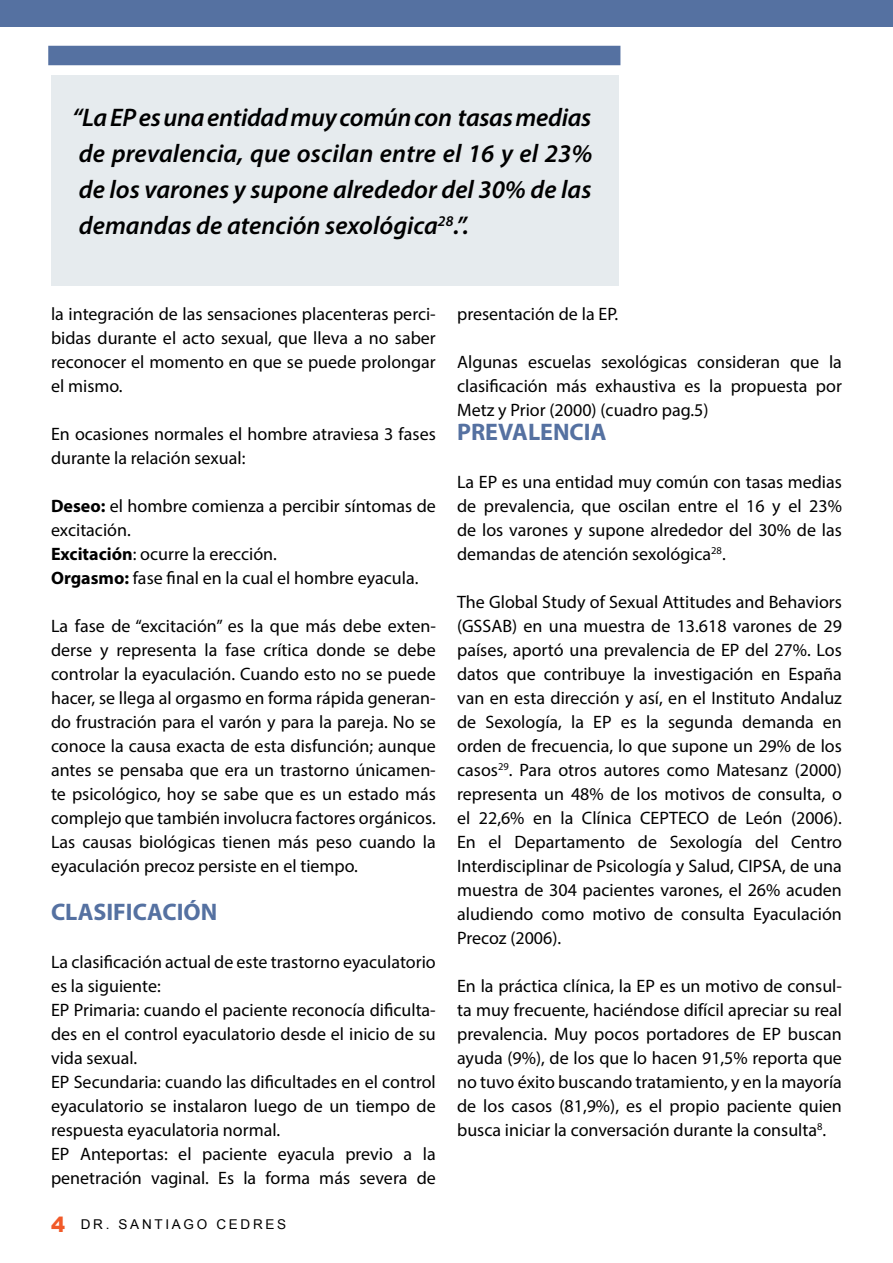
<style>
.page{position:relative;width:893px;height:1263px;background:#fff}
.page>*{position:absolute;margin:0;border:0;box-sizing:border-box;transform-origin:0 0}
.t1{font:italic 600 25.5px/36px "Myriad Pro";color:#000;text-align:justify}
.t2{font:700 24px "Myriad Pro";color:#5571a1}
.t3{font:18px/24px "Myriad Pro";color:#000;text-align:justify}
.t4{font:13.5px "Arial";letter-spacing:.2em;color:#000}
.s1{font-weight:700}
.s2{font-weight:900;font-size:21px;color:#f15a29}
</style>
<div class="page">
<div style="left:0;top:0;width:893px;height:27px;background:#5571a1"></div>
<div style="left:51px;top:75px;width:568px;height:211px;background:#e6ebee"></div>
<div style="left:48px;top:46px;width:572px;height:19px;background:#5571a1"></div>
<h1 class="t1" style="left:72px;top:99px;width:522px">“La EP es una entidad muy común con tasas medias de prevalencia, que oscilan entre el 16 y el 23% de los varones y supone alrededor del 30% de las demandas de atención sexológica<sup>28</sup>.”.</h1>
<p class="t3" style="left:51px;top:301px;width:386px">la integración de las sensaciones placenteras perci&shy;bidas durante el acto sexual, que lleva a no saber reconocer el momento en que se puede prolongar el mismo.</p>
<p class="t3" style="left:51px;top:421px;width:386px">En ocasiones normales el hombre atraviesa 3 fases durante la relación sexual:</p>
<p class="t3" style="left:51px;top:493px;width:386px;text-align:left"><span class="s1">Deseo:</span> el hombre comienza a percibir síntomas de excitación.<br><span class="s1">Excitación</span>: ocurre la erección.<br><span class="s1">Orgasmo:</span> fase final en la cual el hombre eyacula.</p>
<p class="t3" style="left:51px;top:613px;width:386px">La fase de “excitación” es la que más debe exten&shy;derse y representa la fase crítica donde se debe controlar la eyaculación. Cuando esto no se puede hacer, se llega al orgasmo en forma rápida generan&shy;do frustración para el varón y para la pareja. No se conoce la causa exacta de esta disfunción; aunque antes se pensaba que era un trastorno únicamen&shy;te psicológico, hoy se sabe que es un estado más complejo que también involucra factores orgánicos.<br>Las causas biológicas tienen más peso cuando la eyaculación precoz persiste en el tiempo.</p>
<h2 class="t2" style="left:51px;top:896px;width:168px">CLASIFICACIÓN</h2>
<p class="t3" style="left:51px;top:949px;width:386px;text-align:left">La clasificación actual de este trastorno eyaculatorio es la siguiente:<br>EP Primaria: cuando el paciente reconocía dificulta&shy;des en el control eyaculatorio desde el inicio de su vida sexual.<br>EP Secundaria: cuando las dificultades en el control eyaculatorio se instalaron luego de un tiempo de respuesta eyaculatoria normal.<br>EP Anteportas: el paciente eyacula previo a la penetración vaginal. Es la forma más severa de</p>
<p class="t4" style="left:51px;top:1216px;width:237px"><span class="s2">4</span> DR. SANTIAGO CEDRES</p>
<p class="t3" style="left:457px;top:301px;width:162px">presentación de la EP.</p>
<p class="t3" style="left:457px;top:349px;width:386px">Algunas escuelas sexológicas consideran que la clasificación más exhaustiva es la propuesta por Metz y Prior (2000) (cuadro pag.5)</p>
<h2 class="t2" style="left:457px;top:416px;width:151px">PREVALENCIA</h2>
<p class="t3" style="left:457px;top:469px;width:386px">La EP es una entidad muy común con tasas medias de prevalencia, que oscilan entre el 16 y el 23% de los varones y supone alrededor del 30% de las demandas de atención sexológica<sup>28</sup>.</p>
<p class="t3" style="left:457px;top:589px;width:386px">The Global Study of Sexual Attitudes and Behaviors (GSSAB) en una muestra de 13.618 varones de 29 países, aportó una prevalencia de EP del 27%. Los datos que contribuye la investigación en España van en esta dirección y así, en el Instituto Andaluz de Sexología, la EP es la segunda demanda en orden de frecuencia, lo que supone un 29% de los casos<sup>29</sup>. Para otros autores como Matesanz (2000) representa un 48% de los motivos de consulta, o el 22,6% en la Clínica CEPTECO de León (2006).<br>En el Departamento de Sexología del Centro Interdisciplinar de Psicología y Salud, CIPSA, de una muestra de 304 pacientes varones, el 26% acuden aludiendo como motivo de consulta Eyaculación Precoz (2006).</p>
<p class="t3" style="left:457px;top:973px;width:386px">En la práctica clínica, la EP es un motivo de consul&shy;ta muy frecuente, haciéndose difícil apreciar su real prevalencia. Muy pocos portadores de EP buscan ayuda (9%), de los que lo hacen 91,5% reporta que no tuvo éxito buscando tratamiento, y en la mayoría de los casos (81,9%), es el propio paciente quien busca iniciar la conversación durante la consulta<sup>8</sup>.</p>
</div>
